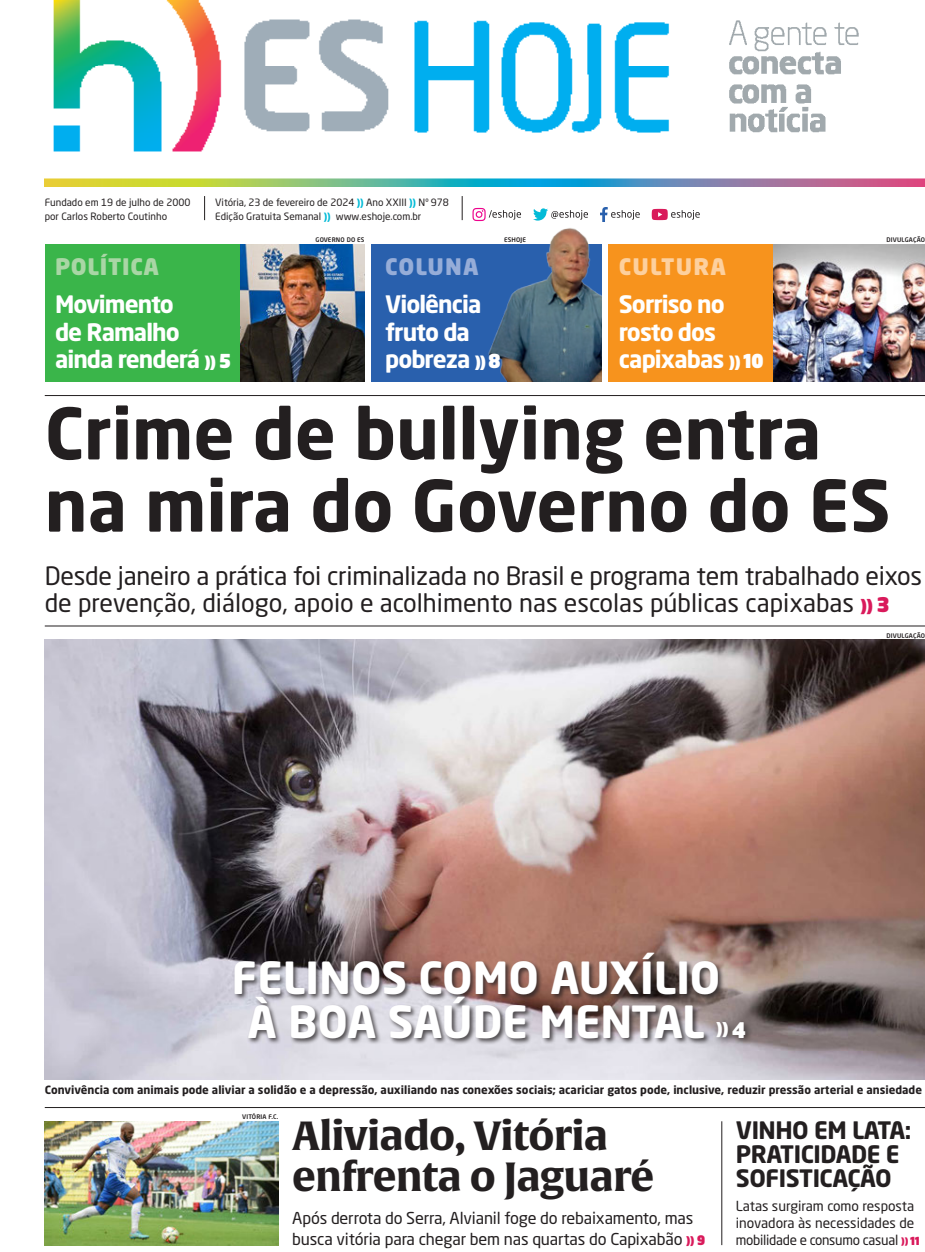
<style>
.page{position:relative;width:925px;height:1252px;background:#fff}
.page>*{position:absolute;margin:0;border:0;box-sizing:border-box;transform-origin:0 0}
.titulo_sans_bold_56_57_75{font:700 70px/72.1px "Neo Sans W1 G";color:#231f20}
.t1{font:700 43.75px "Neo Sans W1 G";color:#fff}
.titulo_serif_32_33{font:700 40px/41.2px "Alverata";letter-spacing:-.02em;color:#231f20}
.subtitulo_capa_20{font:25px/27.5px "Neo Sans W1 G";letter-spacing:-.01em;color:#231f20}
.capa_chamada_19_B{font:700 23.75px/27.5px "Neo Sans W1 G";letter-spacing:-.04em;color:#fff}
.titulo_sans_bold_19_19_25{font:700 23.75px/24px "Neo Sans W1 G";letter-spacing:-.02em;color:#231f20}
.t2{font:900 22.5px "Neo Sans W1 G";letter-spacing:.03em;color:#a9d6a5}
.t3{font:900 22.5px "Neo Sans W1 G";letter-spacing:.05em;color:#fdd09e}
.t4{font:900 22.5px "Neo Sans W1 G";letter-spacing:.05em;color:#96add8}
.subtitulo_capa_13_16_5{font:16.25px/20.6px "Neo Sans W1 G";letter-spacing:-.01em;color:#231f20}
.t5{font:900 16.12px "Neo Sans W1 G";color:#fff}
.subtitulo_capa_11_13_75{font:13.75px/17.2px "Neo Sans W1 G";color:#231f20}
.foto_legenda_9_11{font:700 11.25px "Neo Sans W1 G";color:#231f20}
.texto_sans_9_11_esquerda{font:10px/13.8px "Neo Sans W1 G";color:#231f20}
.foto_crédito_5_5_5{font:500 6.25px "Neo Sans W1 G";letter-spacing:.025em;color:#231f20}
.s1{font-weight:700;color:#03bbd7}
.s2{font-weight:900;font-size:15.5px}
.s3{font-weight:900;font-size:19px}
.s4{font-weight:900;font-size:16.25px;color:#d91a5b}
.s5{font-weight:900;font-size:20px;color:#d91a5b}
.s6{font-size:21.25px}
.s7{font-weight:900;font-size:10.5px;color:#d91a5b}
.s8{font-weight:900;font-size:13px;color:#d91a5b}
.s9{font-weight:900;font-size:9px;color:#d91a5b}
.s10{font-weight:900;font-size:11px;color:#d91a5b}
</style>
<div class="page">
<svg style="left:204px;top:196px;width:1px;height:24px"></svg>
<svg style="left:462px;top:196px;width:1px;height:24px"></svg>
<svg style="left:472px;top:207px;width:228px;height:15px"></svg>
<div style="left:45px;top:244px;width:319px;height:138px;background:#3ab54a"></div>
<div style="left:371px;top:244px;width:231px;height:138px;background:#2960ad"></div>
<div style="left:608px;top:244px;width:317px;height:138px;background:#f7931d"></div>
<img style="left:241px;top:244px;width:123px;height:138px">
<img style="left:773px;top:244px;width:152px;height:138px">
<img style="left:53px;top:0;width:617px;height:152px">
<img style="left:45px;top:178px;width:880px;height:8px">
<img style="left:729px;top:20px;width:130px;height:113px">
<img style="left:488px;top:228px;width:114px;height:154px">
<img style="left:45px;top:639px;width:880px;height:440px">
<div style="left:233px;top:951px;width:492px;height:94px;background:#231f20;opacity:.75"></div>
<hr style="left:45px;top:395px;width:880px;height:1px;background:#231f20">
<hr style="left:45px;top:625px;width:880px;height:1px;background:#231f20">
<hr style="left:45px;top:1107px;width:880px;height:1px;background:#231f20">
<hr style="left:721px;top:1121px;width:1px;height:123px;background:#231f20">
<img style="left:45px;top:1121px;width:233px;height:123px">
<div style="left:713px;top:1018px;width:41px;height:28px;background:#231f20;opacity:.75"></div>
<p class="texto_sans_9_11_esquerda" style="left:45px;top:196px;width:147px">Fundado em 19 de julho de 2000 por Carlos Roberto Coutinho</p>
<p class="texto_sans_9_11_esquerda" style="left:215px;top:196px;width:235px">Vitória, 23 de fevereiro de 2024 <span class="s1">))</span> Ano XXIII <span class="s1">))</span> Nº 978</p>
<p class="texto_sans_9_11_esquerda" style="left:215px;top:209px;width:208px">Edição Gratuita Semanal <span class="s1">))</span> www.eshoje.com.br</p>
<p class="foto_crédito_5_5_5" style="left:315px;top:236px;width:50px">GOVERNO DO ES</p>
<p class="foto_crédito_5_5_5" style="left:504px;top:236px;width:24px">ESHOJE</p>
<p class="t2" style="left:55px;top:251px;width:106px">POLÍTICA</p>
<p class="t4" style="left:385px;top:251px;width:95px">COLUNA</p>
<p class="t3" style="left:619px;top:251px;width:109px">CULTURA</p>
<p class="capa_chamada_19_B" style="left:55px;top:290px;width:178px">Movimento<br>de Ramalho ainda renderá <span class="s2">))</span> <span class="s3">5</span></p>
<p class="capa_chamada_19_B" style="left:385px;top:290px;width:117px">Violência fruto da pobreza <span class="s2">))</span> <span class="s3">8</span></p>
<p class="capa_chamada_19_B" style="left:619px;top:290px;width:146px">Sorriso no rosto dos capixabas <span class="s2">))</span> <span class="s3">10</span></p>
<p class="foto_crédito_5_5_5" style="left:886px;top:236px;width:40px">DIVULGAÇÃO</p>
<p class="titulo_sans_bold_56_57_75" style="left:45px;top:396px;width:847px">Crime de bullying entra na mira do Governo do ES</p>
<p class="subtitulo_capa_20" style="left:45px;top:561px;width:879px">Desde janeiro a prática foi criminalizada no Brasil e programa tem trabalhado eixos de prevenção, diálogo, apoio e acolhimento nas escolas públicas capixabas <span class="s4">))</span> <span class="s5">3</span></p>
<p class="t1" style="left:232px;top:950px;width:490px">FELINOS COMO AUXÍLIO</p>
<p class="t1" style="left:247px;top:993px;width:459px">À BOA SAÚDE MENTAL</p>
<p class="t5" style="left:716px;top:1017px;width:32px">))<span class="s6">4</span></p>
<p class="foto_crédito_5_5_5" style="left:886px;top:631px;width:40px">DIVULGAÇÃO</p>
<p class="foto_legenda_9_11" style="left:45px;top:1082px;width:879px">Convivência com animais pode aliviar a solidão e a depressão, auxiliando nas conexões sociais; acariciar gatos pode, inclusive, reduzir pressão arterial e ansiedade</p>
<p class="foto_crédito_5_5_5" style="left:242px;top:1112px;width:38px">VITÓRIA F.C.</p>
<p class="titulo_serif_32_33" style="left:292px;top:1115px;width:364px">Aliviado, Vitória enfrenta o Jaguaré</p>
<p class="subtitulo_capa_13_16_5" style="left:292px;top:1207px;width:414px">Após derrota do Serra, Alvianil foge do rebaixamento, mas busca vitória para chegar bem nas quartas do Capixabão <span class="s7">))</span> <span class="s8">9</span></p>
<p class="titulo_sans_bold_19_19_25" style="left:736px;top:1117px;width:177px">VINHO EM LATA:<br>PRATICIDADE E<br>SOFISTICAÇÃO</p>
<p class="subtitulo_capa_11_13_75" style="left:736px;top:1196px;width:186px">Latas surgiram como resposta inovadora às necessidades de mobilidade e consumo casual <span class="s9">))</span> <span class="s10">11</span></p>
</div>
